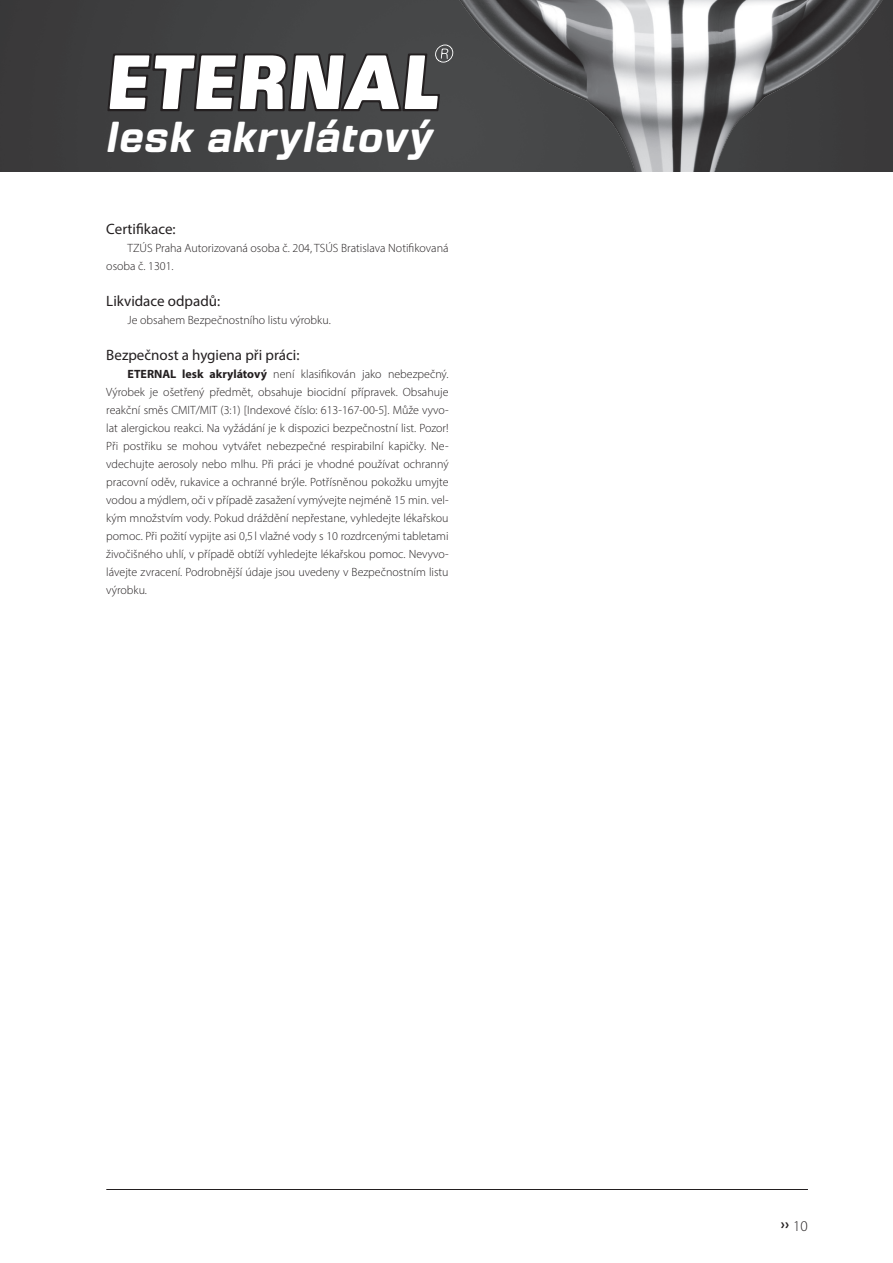
<style>
.page{position:relative;width:893px;height:1263px;background:#fff}
.page>*{position:absolute;margin:0;border:0;box-sizing:border-box;transform-origin:0 0}
.t1{font:italic 700 41.55px "Fromthe Stars Rg";letter-spacing:.02em;color:#fff}
.nadpis{font:15px "Myriad Pro";color:#231f20}
.t2{font:700 15px "Myriad Pro";color:#231f20}
.text{font:300 12px/18px "Myriad Pro";color:#231f20}
.s1{font-weight:700}
.s2{font-weight:300}
</style>
<div class="page">
<div style="left:0;top:0;width:414px;height:171px;background:#404142"></div>
<hr style="left:106px;top:1189px;width:702px;height:1px;background:#231f20">
<svg style="left:107px;top:45px;width:307px;height:66px"></svg>
<img style="left:414px;top:0;width:479px;height:171px">
<p class="t1" style="left:105px;top:113px;width:328px">lesk akrylátový</p>
<p class="nadpis" style="left:106px;top:220px;width:71px">Certifikace:</p>
<p class="text" style="left:106px;top:239px;width:344px;text-indent:21px">TZÚS Praha Autorizovaná osoba č. 204, TSÚS Bratislava Notifikovaná osoba č. 1301.</p>
<p class="nadpis" style="left:106px;top:292px;width:115px">Likvidace odpadů:</p>
<p class="text" style="left:128px;top:311px;width:205px">Je obsahem Bezpečnostního listu výrobku.</p>
<p class="nadpis" style="left:106px;top:346px;width:195px">Bezpečnost a hygiena při práci:</p>
<p class="text" style="left:106px;top:365px;width:344px;text-align:justify;text-indent:21px"><span class="s1">ETERNAL lesk akrylátový</span> není klasifikován jako nebezpečný.<br>Výrobek je ošetřený předmět, obsahuje biocidní přípravek. Obsahuje reakční směs CMIT/MIT (3:1) [Indexové číslo: 613-167-00-5]. Může vyvo&shy;lat alergickou reakci. Na vyžádání je k dispozici bezpečnostní list. Pozor!<br>Při postřiku se mohou vytvářet nebezpečné respirabilní kapičky. Ne&shy;vdechujte aerosoly nebo mlhu. Při práci je vhodné používat ochranný pracovní oděv, rukavice a ochranné brýle. Potřísněnou pokožku umyjte vodou a mýdlem, oči v případě zasažení vymývejte nejméně 15 min. vel&shy;kým množstvím vody. Pokud dráždění nepřestane, vyhledejte lékařskou pomoc. Při požití vypijte asi 0,5 l vlažné vody s 10 rozdrcenými tabletami živočišného uhlí, v případě obtíží vyhledejte lékařskou pomoc. Nevyvo&shy;lávejte zvracení. Podrobnější údaje jsou uvedeny v Bezpečnostním listu výrobku.</p>
<p class="t2" style="left:781px;top:1214px;width:28px">›› <span class="s2">10</span></p>
</div>
